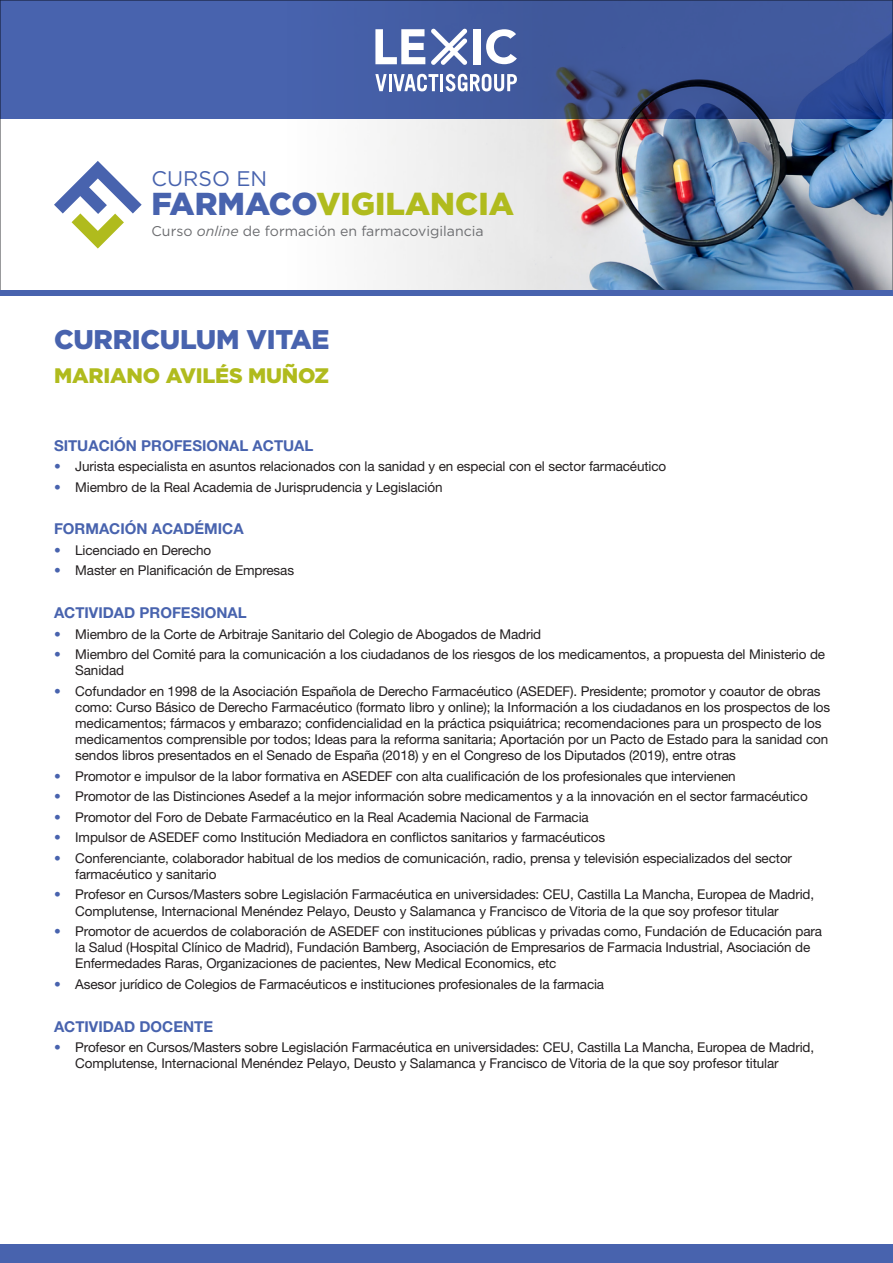
<style>
.page{position:relative;width:893px;height:1263px;background:#fff}
.page>*{position:absolute;margin:0;border:0;box-sizing:border-box;transform-origin:0 0}
.t1{font:900 31.65px "Gotham";color:#b0bb1d}
.t2{font:900 27px "Gotham";letter-spacing:-.01em;color:#4863ae}
.t3{font:21.15px "Gotham";color:#4863ae}
.t4{font:900 21px "Gotham";letter-spacing:-.01em;color:#b0bb1d}
.t5{font:700 15px "Helvetica Neue LT Std";color:#4863ae}
.t6{font:14.1px "Gotham";color:#6c6d70}
.t7{font:13.5px/16.2px "Helvetica Neue LT Std";letter-spacing:-.01em;color:#231f20}
.s1{color:#4863ae}
.s2{font-style:italic}
</style>
<div class="page">
<img style="left:379px;top:119px;width:512px;height:171px">
<div style="left:0;top:1244px;width:893px;height:19px;background:#4863ae"></div>
<div style="left:0;top:290px;width:893px;height:6px;background:#4863ae"></div>
<svg style="left:0;top:0;width:893px;height:119px;background:#415aa0"></svg>
<svg style="left:375px;top:74px;width:12px;height:17px"></svg>
<hr style="left:388px;top:74px;width:3px;height:17px;background:#fff">
<svg style="left:393px;top:74px;width:45px;height:17px"></svg>
<hr style="left:440px;top:74px;width:3px;height:17px;background:#fff">
<svg style="left:445px;top:74px;width:72px;height:17px"></svg>
<svg style="left:431px;top:29px;width:36px;height:36px"></svg>
<svg style="left:375px;top:29px;width:50px;height:35px"></svg>
<div style="left:474px;top:29px;width:7px;height:35px;background:#fff"></div>
<svg style="left:486px;top:29px;width:31px;height:35px"></svg>
<svg style="left:54px;top:161px;width:88px;height:88px"></svg>
<p class="t3" style="left:152px;top:165px;width:117px">CURSO EN</p>
<p class="t1" style="left:152px;top:182px;width:364px"><span class="s1">FARMACO</span>VIGILANCIA</p>
<p class="t6" style="left:152px;top:222px;width:334px">Curso <span class="s2">online</span> de formación en farmacovigilancia</p>
<p class="t2" style="left:54px;top:321px;width:277px">CURRICULUM VITAE</p>
<p class="t4" style="left:54px;top:361px;width:277px">MARIANO AVILÉS MUÑOZ</p>
<p class="t5" style="left:54px;top:436px;width:261px">SITUACIÓN PROFESIONAL ACTUAL</p>
<p class="t7" style="left:54px;top:458px;width:614px"><span class="s1">•</span> Jurista especialista en asuntos relacionados con la sanidad y en especial con el sector farmacéutico</p>
<p class="t7" style="left:54px;top:479px;width:390px"><span class="s1">•</span> Miembro de la Real Academia de Jurisprudencia y Legislación</p>
<p class="t5" style="left:54px;top:520px;width:191px">FORMACIÓN ACADÉMICA</p>
<p class="t7" style="left:54px;top:542px;width:159px"><span class="s1">•</span> Licenciado en Derecho</p>
<p class="t7" style="left:54px;top:562px;width:242px"><span class="s1">•</span> Master en Planificación de Empresas</p>
<p class="t5" style="left:54px;top:603px;width:194px">ACTIVIDAD PROFESIONAL</p>
<p class="t7" style="left:54px;top:625px;width:489px"><span class="s1">•</span> Miembro de la Corte de Arbitraje Sanitario del Colegio de Abogados de Madrid</p>
<p class="t7" style="left:75px;top:646px;width:751px;text-indent:-21px"><span class="s1">•</span> Miembro del Comité para la comunicación a los ciudadanos de los riesgos de los medicamentos, a propuesta del Ministerio de<br>Sanidad</p>
<p class="t7" style="left:75px;top:682px;width:756px;text-indent:-21px"><span class="s1">•</span> Cofundador en 1998 de la Asociación Española de Derecho Farmacéutico (ASEDEF). Presidente; promotor y coautor de obras como: Curso Básico de Derecho Farmacéutico (formato libro y online); la Información a los ciudadanos en los prospectos de los medicamentos; fármacos y embarazo; confidencialidad en la práctica psiquiátrica; recomendaciones para un prospecto de los medicamentos comprensible por todos; Ideas para la reforma sanitaria; Aportación por un Pacto de Estado para la sanidad con sendos libros presentados en el Senado de España (2018) y en el Congreso de los Diputados (2019), entre otras</p>
<p class="t7" style="left:54px;top:768px;width:683px"><span class="s1">•</span> Promotor e impulsor de la labor formativa en ASEDEF con alta cualificación de los profesionales que intervienen</p>
<p class="t7" style="left:54px;top:788px;width:755px"><span class="s1">•</span> Promotor de las Distinciones Asedef a la mejor información sobre medicamentos y a la innovación en el sector farmacéutico</p>
<p class="t7" style="left:54px;top:809px;width:536px"><span class="s1">•</span> Promotor del Foro de Debate Farmacéutico en la Real Academia Nacional de Farmacia</p>
<p class="t7" style="left:54px;top:829px;width:553px"><span class="s1">•</span> Impulsor de ASEDEF como Institución Mediadora en conflictos sanitarios y farmacéuticos</p>
<p class="t7" style="left:75px;top:850px;width:718px;text-indent:-21px"><span class="s1">•</span> Conferenciante, colaborador habitual de los medios de comunicación, radio, prensa y televisión especializados del sector farmacéutico y sanitario</p>
<p class="t7" style="left:75px;top:886px;width:740px;text-indent:-21px"><span class="s1">•</span> Profesor en Cursos/Masters sobre Legislación Farmacéutica en universidades: CEU, Castilla La Mancha, Europea de Madrid,<br>Complutense, Internacional Menéndez Pelayo, Deusto y Salamanca y Francisco de Vitoria de la que soy profesor titular</p>
<p class="t7" style="left:75px;top:923px;width:748px;text-indent:-21px"><span class="s1">•</span> Promotor de acuerdos de colaboración de ASEDEF con instituciones públicas y privadas como, Fundación de Educación para la Salud (Hospital Clínico de Madrid), Fundación Bamberg, Asociación de Empresarios de Farmacia Industrial, Asociación de<br>Enfermedades Raras, Organizaciones de pacientes, New Medical Economics, etc</p>
<p class="t7" style="left:54px;top:976px;width:552px"><span class="s1">•</span> Asesor jurídico de Colegios de Farmacéuticos e instituciones profesionales de la farmacia</p>
<p class="t5" style="left:54px;top:1017px;width:161px">ACTIVIDAD DOCENTE</p>
<p class="t7" style="left:75px;top:1039px;width:740px;text-indent:-21px"><span class="s1">•</span> Profesor en Cursos/Masters sobre Legislación Farmacéutica en universidades: CEU, Castilla La Mancha, Europea de Madrid,<br>Complutense, Internacional Menéndez Pelayo, Deusto y Salamanca y Francisco de Vitoria de la que soy profesor titular</p>
</div>
